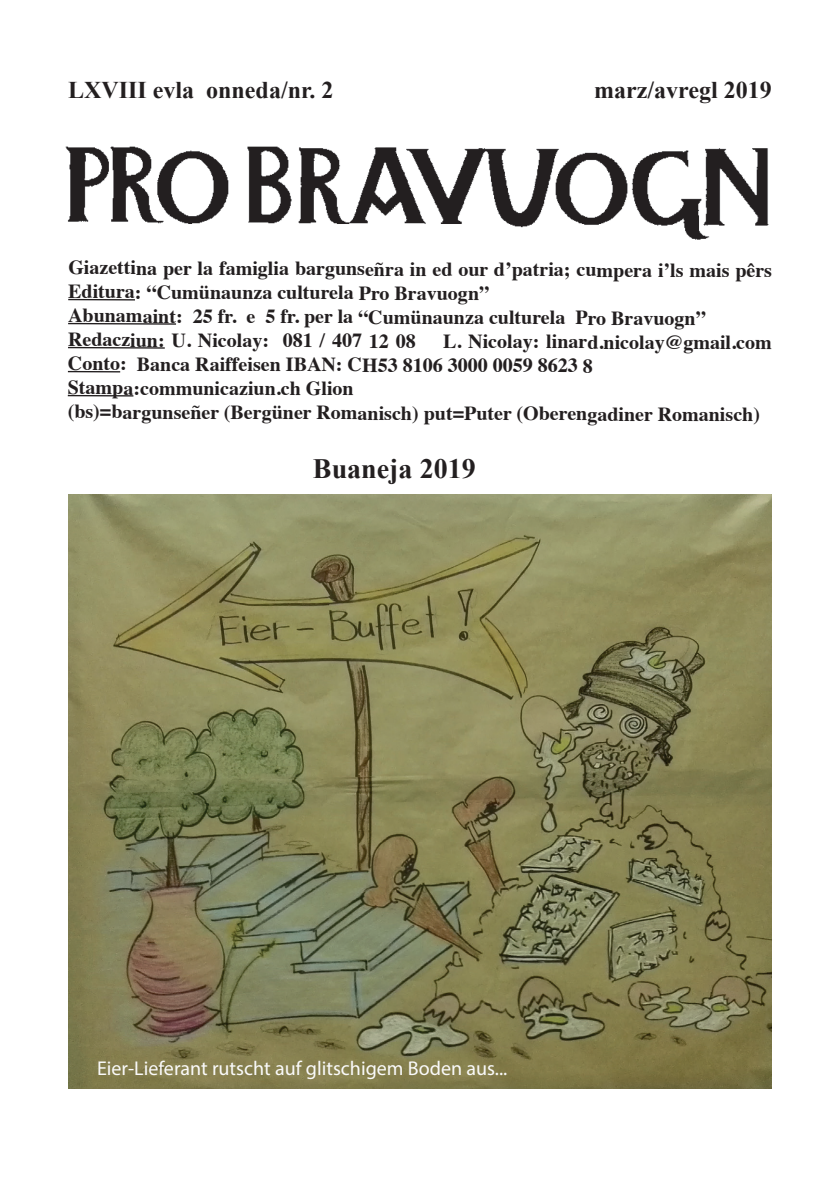
<style>
.page{position:relative;width:840px;height:1191px;background:#fff}
.page>*{position:absolute;margin:0;border:0;box-sizing:border-box;transform-origin:0 0}
.t1{font:700 28px "Times New Roman";color:#231f20}
.t2{font:700 24px "Times New Roman";color:#231f20}
.t3{font:700 20px/23.8px "Times";letter-spacing:-.005em;color:#231f20}
.t4{font:20px "Myriad Pro";color:#fafafa}
.t5{font:20px "Myriad Pro";color:#fff}
</style>
<div class="page">
<hr style="left:68px;top:299px;width:67px;height:1px;background:#231f20">
<hr style="left:68px;top:323px;width:108px;height:2px;background:#231f20">
<hr style="left:68px;top:347px;width:97px;height:2px;background:#231f20">
<hr style="left:68px;top:371px;width:52px;height:1px;background:#231f20">
<hr style="left:68px;top:395px;width:65px;height:1px;background:#231f20">
<img style="left:68px;top:494px;width:703px;height:595px">
<img style="left:65px;top:146px;width:704px;height:94px">
<p class="t2" style="left:68px;top:74px;width:267px">LXVIII evla onneda/nr. 2</p>
<p class="t2" style="left:594px;top:74px;width:179px">marz/avregl 2019</p>
<p class="t3" style="left:68px;top:255px;width:705px">Giazettina per la famiglia bargunseñra in ed our d’patria; cumpera i’ls mais pêrs Editura: “Cumünaunza culturela Pro Bravuogn”<br>Abunamaint: 25 fr. e 5 fr. per la “Cumünaunza culturela Pro Bravuogn” Redacziun: U. Nicolay: 081 / 407 12 08</p>
<p class="t3" style="left:68px;top:328px;width:705px;text-indent:375px">L. Nicolay: linard.nicolay@gmail.com Conto: Banca Raiffeisen IBAN: CH53 8106 3000 0059 8623 8<br>Stampa:communicaziun.ch Glion<br>(bs)=bargunseñer (Bergüner Romanisch) put=Puter (Oberengadiner Romanisch)</p>
<h1 class="t1" style="left:313px;top:449px;width:164px">Buaneja 2019</h1>
<p class="t4" style="left:97px;top:1055px;width:411px">Eier-Lieferant rutscht auf glitschigem Boden aus...</p>
<p class="t5" style="left:82px;top:1055px;width:84px">God l’Acla</p>
</div>
